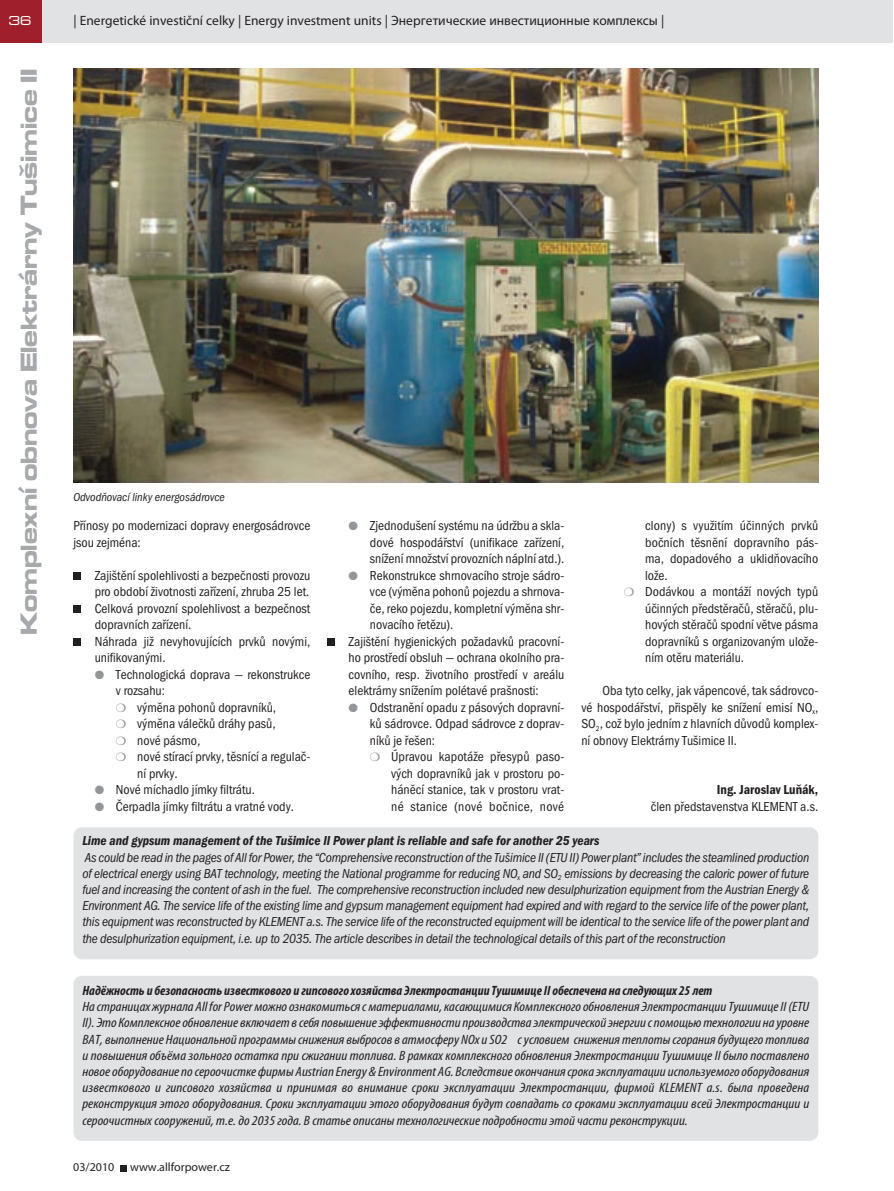
<style>
.page{position:relative;width:894px;height:1191px;background:#fff}
.page>*{position:absolute;margin:0;border:0;box-sizing:border-box;transform-origin:0 0}
.t1{font:700 expanded 24px "Microgramma DOT";color:#a8a9ad}
.t2{font:13.5px/16.5px "Franklin Got Itc TOT Boo Con";color:#231f20}
.t3{font:italic condensed 13.5px/16.2px "Myriad Pro";color:#231f20;text-align:justify;scale:1.12 1}
.t4{font:13.5px/16.2px "Franklin Got Itc TOT Boo Con Ita";letter-spacing:-.015em;color:#231f20;text-align:justify}
.t5{font:italic 700 condensed 13.5px "Myriad Pro";color:#231f20}
.t6{font:13.5px "Myriad Pro";color:#231f20}
.t7{font:13.5px "Franklin Got Itc TOT Dem Con Ita";color:#231f20}
.t8{font:13.5px "Franklin Got Itc TOT Boo Con";letter-spacing:.02em;color:#231f20}
.t9{font:13.5px "Franklin Got Itc TOT Dem Con";color:#231f20}
.t10{font:500 expanded 13.5px "Microgramma DOT";color:#fff}
.t11{font:12px "Franklin Got Itc TOT Boo Con Ita";color:#231f20}
.t12{font:12px "Myriad Pro";color:#231f20}
.s1{color:#939598}
</style>
<div class="page">
<div style="left:41px;top:0;width:851px;height:43px;background:#e1e2e4"></div>
<div style="left:0;top:0;width:41px;height:43px;background:#9f202c"></div>
<svg style="left:120px;top:1165px;width:6px;height:6px"></svg>
<div style="left:327px;top:638px;width:7px;height:8px;background:#231f20"></div>
<div style="left:73px;top:638px;width:8px;height:8px;background:#231f20"></div>
<div style="left:73px;top:605px;width:8px;height:8px;background:#231f20"></div>
<div style="left:73px;top:572px;width:8px;height:8px;background:#231f20"></div>
<div style="left:73px;top:827px;width:744px;height:132px;background:#e1e2e4;border-radius:9px"></div>
<div style="left:73px;top:976px;width:744px;height:165px;background:#e1e2e4;border-radius:9px"></div>
<img style="left:73px;top:68px;width:744px;height:414px">
<p class="t10" style="left:9px;top:16px;width:24px">36</p>
<p class="t6" style="left:73px;top:15px;width:592px">| Energetické investiční celky | Energy investment units | Энергетические инвестиционные комплексы |</p>
<h1 class="t1" style="left:21px;top:635px;width:568px;rotate:-90deg">Komplexní obnova Elektrárny Tušimice II</h1>
<p class="t11" style="left:73px;top:493px;width:153px">Odvodňovací linky energosádrovce</p>
<p class="t2" style="left:645px;top:519px;width:174px">clony) s využitím účinných prvků</p>
<p class="t2" style="left:645px;top:535px;width:174px">bočních těsnění dopravního pás-</p>
<p class="t2" style="left:645px;top:552px;width:174px">ma, dopadového a uklidňovacího</p>
<p class="t2" style="left:645px;top:568px;width:24px">lože.</p>
<p class="t2" style="left:623px;top:585px;width:196px"><span class="s1">❍</span> Dodávkou a montáží nových typů</p>
<p class="t2" style="left:645px;top:601px;width:174px">účinných předstěračů, stěračů, plu-</p>
<p class="t2" style="left:645px;top:618px;width:174px">hových stěračů spodní větve pásma</p>
<p class="t2" style="left:645px;top:634px;width:174px">dopravníků s organizovaným ulože-</p>
<p class="t2" style="left:645px;top:651px;width:100px">ním otěru materiálu.</p>
<p class="t2" style="left:581px;top:684px;width:238px;text-align:justify;text-indent:21px">Oba tyto celky, jak vápencové, tak sádrovco&shy;vé hospodářství, přispěly ke snížení emisí NO<sub>x</sub>, SO<sub>2</sub>, což bylo jedním z hlavních důvodů komplex&shy;ní obnovy Elektrárny Tušimice II.</p>
<p class="t9" style="left:716px;top:785px;width:103px">Ing. Jaroslav Luňák,</p>
<p class="t2" style="left:650px;top:799px;width:169px">člen představenstva KLEMENT a.s.</p>
<p class="t7" style="left:82px;top:836px;width:518px">Lime and gypsum management of the Tušimice II Power plant is reliable and safe for another 25 years</p>
<p class="t4" style="left:82px;top:850px;width:728px">As could be read in the pages of All for Power, the “Comprehensive reconstruction of the Tušimice II (ETU II) Power plant” includes the steamlined production of electrical energy using BAT technology, meeting the National programme for reducing NO<sub>x</sub> and SO<sub>2</sub> emissions by decreasing the caloric power of future fuel and increasing the content of ash in the fuel. The comprehensive reconstruction included new desulphurization equipment from the Austrian Energy &amp; Environment AG. The service life of the existing lime and gypsum management equipment had expired and with regard to the service life of the power plant, this equipment was reconstructed by KLEMENT a.s. The service life of the reconstructed equipment will be identical to the service life of the power plant and the desulphurization equipment, i.e. up to 2035. The article describes in detail the technological details of this part of the reconstruction</p>
<p class="t2" style="left:73px;top:519px;width:238px">Přínosy po modernizaci dopravy energosádrovce jsou zejména:</p>
<p class="t2" style="left:95px;top:568px;width:217px">Zajištění spolehlivosti a bezpečnosti provozu pro období životnosti zařízení, zhruba 25 let.<br>Celková provozní spolehlivost a bezpečnost dopravních zařízení.<br>Náhrada již nevyhovujících prvků novými, unifikovanými.</p>
<p class="t2" style="left:95px;top:667px;width:217px"><span class="s1">●</span> Technologická doprava — rekonstrukce</p>
<p class="t2" style="left:116px;top:684px;width:51px">v rozsahu:</p>
<p class="t2" style="left:116px;top:700px;width:161px"><span class="s1">❍</span> výměna pohonů dopravníků,</p>
<p class="t2" style="left:116px;top:717px;width:161px"><span class="s1">❍</span> výměna válečků dráhy pasů,</p>
<p class="t2" style="left:116px;top:733px;width:86px"><span class="s1">❍</span> nové pásmo,</p>
<p class="t2" style="left:116px;top:750px;width:196px"><span class="s1">❍</span> nové stírací prvky, těsnící a regulač-</p>
<p class="t2" style="left:137px;top:766px;width:42px">ní prvky.</p>
<p class="t2" style="left:95px;top:783px;width:162px"><span class="s1">●</span> Nové míchadlo jímky filtrátu.</p>
<p class="t2" style="left:95px;top:799px;width:201px"><span class="s1">●</span> Čerpadla jímky filtrátu a vratné vody.</p>
<p class="t2" style="left:370px;top:519px;width:196px;text-align:justify;text-indent:-21px"><span class="s1">●</span> Zjednodušení systému na údržbu a skla&shy;dové hospodářství (unifikace zařízení, snížení množství provozních náplní atd.).</p>
<p class="t2" style="left:348px;top:568px;width:217px"><span class="s1">●</span> Rekonstrukce shrnovacího stroje sádro-</p>
<p class="t2" style="left:370px;top:585px;width:196px">vce (výměna pohonů pojezdu a shrnova-</p>
<p class="t2" style="left:370px;top:601px;width:196px">če, reko pojezdu, kompletní výměna shr-</p>
<p class="t2" style="left:370px;top:618px;width:85px">novacího řetězu).</p>
<p class="t2" style="left:348px;top:634px;width:217px">Zajištění hygienických požadavků pracovní-</p>
<p class="t2" style="left:348px;top:651px;width:217px">ho prostředí obsluh — ochrana okolního pra-</p>
<p class="t2" style="left:348px;top:667px;width:217px">covního, resp. životního prostředí v areálu</p>
<p class="t2" style="left:348px;top:684px;width:192px">elektrárny snížením polétavé prašnosti:</p>
<p class="t2" style="left:348px;top:700px;width:217px"><span class="s1">●</span> Odstranění opadu z pásových dopravní-</p>
<p class="t2" style="left:370px;top:717px;width:196px">ků sádrovce. Odpad sádrovce z doprav-</p>
<p class="t2" style="left:370px;top:733px;width:67px">níků je řešen:</p>
<p class="t2" style="left:370px;top:750px;width:196px"><span class="s1">❍</span> Úpravou kapotáže přesypů paso-</p>
<p class="t2" style="left:391px;top:766px;width:174px">vých dopravníků jak v prostoru po-</p>
<p class="t2" style="left:391px;top:783px;width:174px">háněcí stanice, tak v prostoru vrat-</p>
<p class="t8" style="left:391px;top:802px;width:174px">né stanice (nové bočnice, nové</p>
<p class="t5" style="left:82px;top:982px;width:631px">Надёжность и безопасность известкового и гипсового хозяйства Электростанции Тушимице II обеспечена на следующих 25 лет</p>
<p class="t3" style="left:82px;top:998px;width:650px">На страницах журнала All for Power можно ознакомиться с материалами, касающимися Комплексного обновления Электростанции Тушимице II (ETU II). Это Комплексное обновление включает в себя повышение эффективности производства электрической энергии с помощью технологии на уровне BAT, выполнение Национальной программы снижения выбросов в атмосферу NOx и SO2 с условием снижения теплоты сгорания будущего топлива и повышения объёма зольного остатка при сжигании топлива. В рамках комплексного обновления Электростанции Тушимице II было поставлено новое оборудование по сероочистке фирмы Austrian Energy &amp; Environment AG. Вследствие окончания срока эксплуатации используемого оборудования известкового и гипсового хозяйства и принимая во внимание сроки эксплуатации Электростанции, фирмой KLEMENT a.s. была проведена реконструкция этого оборудования. Сроки эксплуатации этого оборудования будут совпадать со сроками эксплуатации всей Электростанции и сероочистных сооружений, т.е. до 2035 года. В статье описаны технологические подробности этой части реконструкции.</p>
<p class="t12" style="left:73px;top:1163px;width:43px">03/2010</p>
<p class="t12" style="left:130px;top:1163px;width:101px">www.allforpower.cz</p>
</div>
